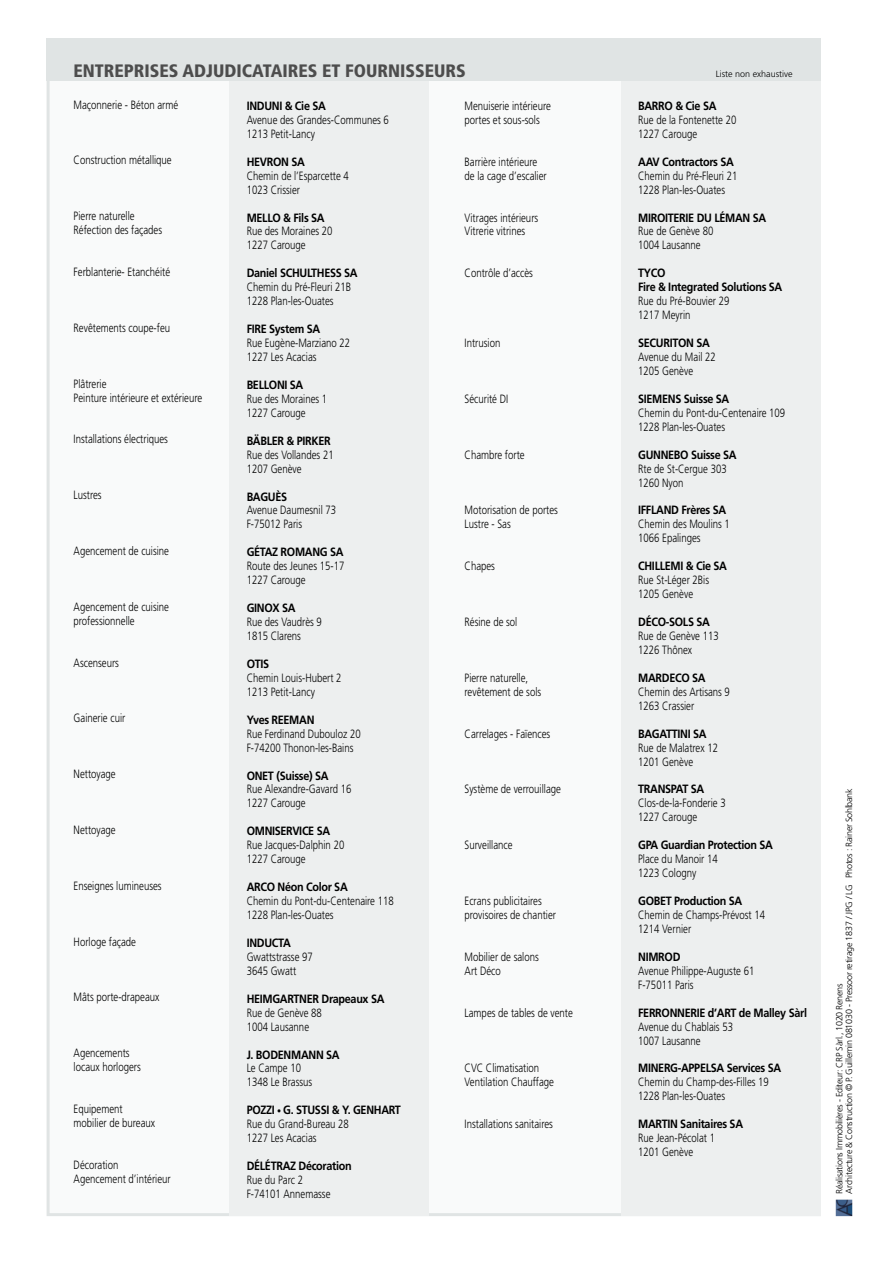
<style>
.page{position:relative;width:893px;height:1263px;background:#fff}
.page>*{position:absolute;margin:0;border:0;box-sizing:border-box;transform-origin:0 0}
.t1{font:900 condensed 18px "Frutiger";color:#4d4d4d}
.t2{font:300 12px/14px "Frutiger";color:#000;scale:.8 1}
.t3{font:700 12px/14px "Frutiger";letter-spacing:-.03em;color:#000;scale:.9 1}
.t4{font:300 9px/9.8px "Frutiger";letter-spacing:-.03em;color:#000}
.t5{font:300 9px "Frutiger";color:#000}
.s1{font-weight:700}
.s2{font-weight:700;font-size:9px}
</style>
<div class="page">
<div style="left:48px;top:40px;width:771px;height:1175px;background:#f9fafa"></div>
<div style="left:229px;top:38px;width:200px;height:1178px;background:#edefef"></div>
<div style="left:621px;top:38px;width:199px;height:1178px;background:#edefef"></div>
<div style="left:47px;top:38px;width:773px;height:43px;background:#e0e4e4"></div>
<img style="left:835px;top:1200px;width:17px;height:16px">
<h1 class="t1" style="left:73px;top:63px;width:394px">ENTREPRISES ADJUDICATAIRES ET FOURNISSEURS</h1>
<p class="t5" style="left:715px;top:70px;width:78px">Liste non exhaustive</p>
<p class="t2" style="left:74px;top:98px;width:132px">Maçonnerie - Béton armé</p>
<p class="t3" style="left:247px;top:100px;width:89px">INDUNI &amp; Cie SA</p>
<p class="t2" style="left:247px;top:114px;width:179px">Avenue des Grandes-Communes 6<br>1213 Petit-Lancy</p>
<p class="t3" style="left:247px;top:156px;width:66px">HEVRON SA</p>
<p class="t2" style="left:247px;top:169px;width:129px">Chemin de l’Esparcette 4<br>1023 Crissier</p>
<p class="t3" style="left:247px;top:211px;width:88px">MELLO &amp; Fils SA</p>
<p class="t2" style="left:247px;top:225px;width:109px">Rue des Moraines 20<br>1227 Carouge</p>
<p class="t3" style="left:247px;top:267px;width:125px">Daniel SCHULTHESS SA</p>
<p class="t2" style="left:247px;top:281px;width:132px">Chemin du Pré-Fleuri 21B<br>1228 Plan-les-Ouates</p>
<p class="t3" style="left:247px;top:323px;width:83px">FIRE System SA</p>
<p class="t2" style="left:247px;top:337px;width:131px">Rue Eugène-Marziano 22<br>1227 Les Acacias</p>
<p class="t3" style="left:247px;top:379px;width:64px">BELLONI SA</p>
<p class="t2" style="left:247px;top:393px;width:102px">Rue des Moraines 1<br>1227 Carouge</p>
<p class="t3" style="left:247px;top:435px;width:95px">BÄBLER &amp; PIRKER</p>
<p class="t2" style="left:247px;top:448px;width:110px">Rue des Vollandes 21<br>1207 Genève</p>
<p class="t3" style="left:247px;top:490px;width:46px">BAGUÈS</p>
<p class="t2" style="left:247px;top:504px;width:113px">Avenue Daumesnil 73<br>F-75012 Paris</p>
<p class="t3" style="left:247px;top:546px;width:109px">GÉTAZ ROMANG SA</p>
<p class="t2" style="left:247px;top:560px;width:124px">Route des Jeunes 15-17<br>1227 Carouge</p>
<p class="t3" style="left:247px;top:602px;width:56px">GINOX SA</p>
<p class="t2" style="left:247px;top:616px;width:96px">Rue des Vaudrès 9<br>1815 Clarens</p>
<p class="t3" style="left:247px;top:658px;width:27px">OTIS</p>
<p class="t2" style="left:247px;top:672px;width:120px">Chemin Louis-Hubert 2<br>1213 Petit-Lancy</p>
<p class="t3" style="left:247px;top:714px;width:77px">Yves REEMAN</p>
<p class="t2" style="left:247px;top:727px;width:144px">Rue Ferdinand Dubouloz 20<br>F-74200 Thonon-les-Bains</p>
<p class="t3" style="left:247px;top:769px;width:92px">ONET (Suisse) SA</p>
<p class="t2" style="left:247px;top:783px;width:132px">Rue Alexandre-Gavard 16<br>1227 Carouge</p>
<p class="t3" style="left:247px;top:825px;width:94px">OMNISERVICE SA</p>
<p class="t2" style="left:247px;top:839px;width:124px">Rue Jacques-Dalphin 20<br>1227 Carouge</p>
<p class="t3" style="left:247px;top:881px;width:114px">ARCO Néon Color SA</p>
<p class="t2" style="left:247px;top:895px;width:185px">Chemin du Pont-du-Centenaire 118<br>1228 Plan-les-Ouates</p>
<p class="t3" style="left:247px;top:937px;width:51px">INDUCTA</p>
<p class="t2" style="left:247px;top:951px;width:84px">Gwattstrasse 97<br>3645 Gwatt</p>
<p class="t3" style="left:247px;top:993px;width:155px">HEIMGARTNER Drapeaux SA</p>
<p class="t2" style="left:247px;top:1006px;width:96px">Rue de Genève 88<br>1004 Lausanne</p>
<p class="t3" style="left:247px;top:1048px;width:105px">J. BODENMANN SA</p>
<p class="t2" style="left:247px;top:1062px;width:84px">Le Campe 10<br>1348 Le Brassus</p>
<p class="t2" style="left:247px;top:1104px;width:194px"><span class="s1">POZZI</span> <span class="s2">•</span> <span class="s1">G. STUSSI &amp; Y. GENHART<br></span>Rue du Grand-Bureau 28<br>1227 Les Acacias</p>
<p class="t3" style="left:247px;top:1160px;width:118px">DÉLÉTRAZ Décoration</p>
<p class="t2" style="left:247px;top:1174px;width:106px">Rue du Parc 2<br>F-74101 Annemasse</p>
<p class="t3" style="left:638px;top:100px;width:88px">BARRO &amp; Cie SA</p>
<p class="t2" style="left:638px;top:114px;width:124px">Rue de la Fontenette 20<br>1227 Carouge</p>
<p class="t3" style="left:638px;top:156px;width:108px">AAV Contractors SA</p>
<p class="t2" style="left:638px;top:169px;width:125px">Chemin du Pré-Fleuri 21<br>1228 Plan-les-Ouates</p>
<p class="t3" style="left:638px;top:211px;width:144px">MIROITERIE DU LÉMAN SA</p>
<p class="t2" style="left:638px;top:225px;width:96px">Rue de Genève 80<br>1004 Lausanne</p>
<p class="t3" style="left:638px;top:267px;width:162px">TYCO<br>Fire &amp; Integrated Solutions SA</p>
<p class="t2" style="left:638px;top:295px;width:116px">Rue du Pré-Bouvier 29<br>1217 Meyrin</p>
<p class="t3" style="left:638px;top:337px;width:81px">SECURITON SA</p>
<p class="t2" style="left:638px;top:351px;width:99px">Avenue du Mail 22<br>1205 Genève</p>
<p class="t3" style="left:638px;top:393px;width:103px">SIEMENS Suisse SA</p>
<p class="t2" style="left:638px;top:407px;width:185px">Chemin du Pont-du-Centenaire 109<br>1228 Plan-les-Ouates</p>
<p class="t3" style="left:638px;top:448px;width:111px">GUNNEBO Suisse SA</p>
<p class="t2" style="left:638px;top:462px;width:112px">Rte de St-Cergue 303<br>1260 Nyon</p>
<p class="t3" style="left:638px;top:504px;width:99px">IFFLAND Frères SA</p>
<p class="t2" style="left:638px;top:518px;width:116px">Chemin des Moulins 1<br>1066 Epalinges</p>
<p class="t3" style="left:638px;top:560px;width:100px">CHILLEMI &amp; Cie SA</p>
<p class="t2" style="left:638px;top:574px;width:90px">Rue St-Léger 2Bis<br>1205 Genève</p>
<p class="t3" style="left:638px;top:616px;width:81px">DÉCO-SOLS SA</p>
<p class="t2" style="left:638px;top:630px;width:102px">Rue de Genève 113<br>1226 Thônex</p>
<p class="t3" style="left:638px;top:672px;width:76px">MARDECO SA</p>
<p class="t2" style="left:638px;top:686px;width:116px">Chemin des Artisans 9<br>1263 Crassier</p>
<p class="t3" style="left:638px;top:727px;width:78px">BAGATTINI SA</p>
<p class="t2" style="left:638px;top:741px;width:101px">Rue de Malatrex 12<br>1201 Genève</p>
<p class="t3" style="left:638px;top:783px;width:75px">TRANSPAT SA</p>
<p class="t2" style="left:638px;top:797px;width:111px">Clos-de-la-Fonderie 3<br>1227 Carouge</p>
<p class="t3" style="left:638px;top:839px;width:151px">GPA Guardian Protection SA</p>
<p class="t2" style="left:638px;top:853px;width:101px">Place du Manoir 14<br>1223 Cologny</p>
<p class="t3" style="left:638px;top:895px;width:117px">GOBET Production SA</p>
<p class="t2" style="left:638px;top:909px;width:160px">Chemin de Champs-Prévost 14<br>1214 Vernier</p>
<p class="t3" style="left:638px;top:951px;width:48px">NIMROD</p>
<p class="t2" style="left:638px;top:965px;width:147px">Avenue Philippe-Auguste 61<br>F-75011 Paris</p>
<p class="t3" style="left:638px;top:1006px;width:189px">FERRONNERIE d’ART de Malley Sàrl</p>
<p class="t2" style="left:638px;top:1020px;width:120px">Avenue du Chablais 53<br>1007 Lausanne</p>
<p class="t3" style="left:638px;top:1062px;width:160px">MINERG-APPELSA Services SA</p>
<p class="t2" style="left:638px;top:1076px;width:165px">Chemin du Champ-des-Filles 19<br>1228 Plan-les-Ouates</p>
<p class="t3" style="left:638px;top:1118px;width:118px">MARTIN Sanitaires SA</p>
<p class="t2" style="left:638px;top:1132px;width:97px">Rue Jean-Pécolat 1<br>1201 Genève</p>
<p class="t2" style="left:464px;top:100px;width:109px">Menuiserie intérieure portes et sous-sols</p>
<p class="t2" style="left:464px;top:156px;width:104px">Barrière intérieure de la cage d’escalier</p>
<p class="t2" style="left:464px;top:211px;width:94px">Vitrages intérieurs<br>Vitrerie vitrines</p>
<p class="t2" style="left:464px;top:267px;width:87px">Contrôle d’accès</p>
<p class="t2" style="left:74px;top:154px;width:124px">Construction métallique</p>
<p class="t2" style="left:74px;top:210px;width:112px">Pierre naturelle<br>Réfection des façades</p>
<p class="t2" style="left:74px;top:266px;width:122px">Ferblanterie- Etanchéité</p>
<p class="t2" style="left:74px;top:322px;width:122px">Revêtements coupe-feu</p>
<p class="t2" style="left:464px;top:337px;width:46px">Intrusion</p>
<p class="t2" style="left:74px;top:377px;width:162px">Plâtrerie<br>Peinture intérieure et extérieure</p>
<p class="t2" style="left:74px;top:433px;width:119px">Installations électriques</p>
<p class="t2" style="left:464px;top:393px;width:56px">Sécurité DI</p>
<p class="t2" style="left:464px;top:448px;width:77px">Chambre forte</p>
<p class="t2" style="left:74px;top:489px;width:37px">Lustres</p>
<p class="t2" style="left:464px;top:504px;width:118px">Motorisation de portes<br>Lustre - Sas</p>
<p class="t2" style="left:464px;top:560px;width:40px">Chapes</p>
<p class="t2" style="left:74px;top:545px;width:121px">Agencement de cuisine</p>
<p class="t2" style="left:74px;top:601px;width:121px">Agencement de cuisine professionnelle</p>
<p class="t2" style="left:74px;top:656px;width:58px">Ascenseurs</p>
<p class="t2" style="left:464px;top:616px;width:68px">Résine de sol</p>
<p class="t2" style="left:464px;top:672px;width:97px">Pierre naturelle, revêtement de sols</p>
<p class="t2" style="left:464px;top:727px;width:109px">Carrelages - Faïences</p>
<p class="t2" style="left:74px;top:712px;width:66px">Gainerie cuir</p>
<p class="t2" style="left:74px;top:768px;width:54px">Nettoyage</p>
<p class="t2" style="left:464px;top:783px;width:122px">Système de verrouillage</p>
<p class="t2" style="left:74px;top:824px;width:54px">Nettoyage</p>
<p class="t2" style="left:464px;top:839px;width:61px">Surveillance</p>
<p class="t2" style="left:74px;top:880px;width:112px">Enseignes lumineuses</p>
<p class="t2" style="left:464px;top:895px;width:116px">Ecrans publicitaires provisoires de chantier</p>
<p class="t2" style="left:464px;top:951px;width:94px">Mobilier de salons<br>Art Déco</p>
<p class="t2" style="left:464px;top:1006px;width:137px">Lampes de tables de vente</p>
<p class="t2" style="left:74px;top:935px;width:79px">Horloge façade</p>
<p class="t2" style="left:74px;top:991px;width:109px">Mâts porte-drapeaux</p>
<p class="t2" style="left:74px;top:1047px;width:85px">Agencements locaux horlogers</p>
<p class="t2" style="left:74px;top:1103px;width:103px">Equipement mobilier de bureaux</p>
<p class="t2" style="left:74px;top:1159px;width:123px">Décoration<br>Agencement d’intérieur</p>
<p class="t2" style="left:464px;top:1062px;width:113px">CVC Climatisation<br>Ventilation Chauffage</p>
<p class="t2" style="left:464px;top:1118px;width:112px">Installations sanitaires</p>
<p class="t4" style="left:835px;top:1194px;width:407px;rotate:-90deg">Réalisations Immobilières - Editeur: CRP Sàrl., 1020 Renens<br>Architecture &amp; Construction © P. Guillemin 081030 - Pressoor retirage 1837 / JPG / LG Photos : Rainer Sohlbank</p>
</div>
